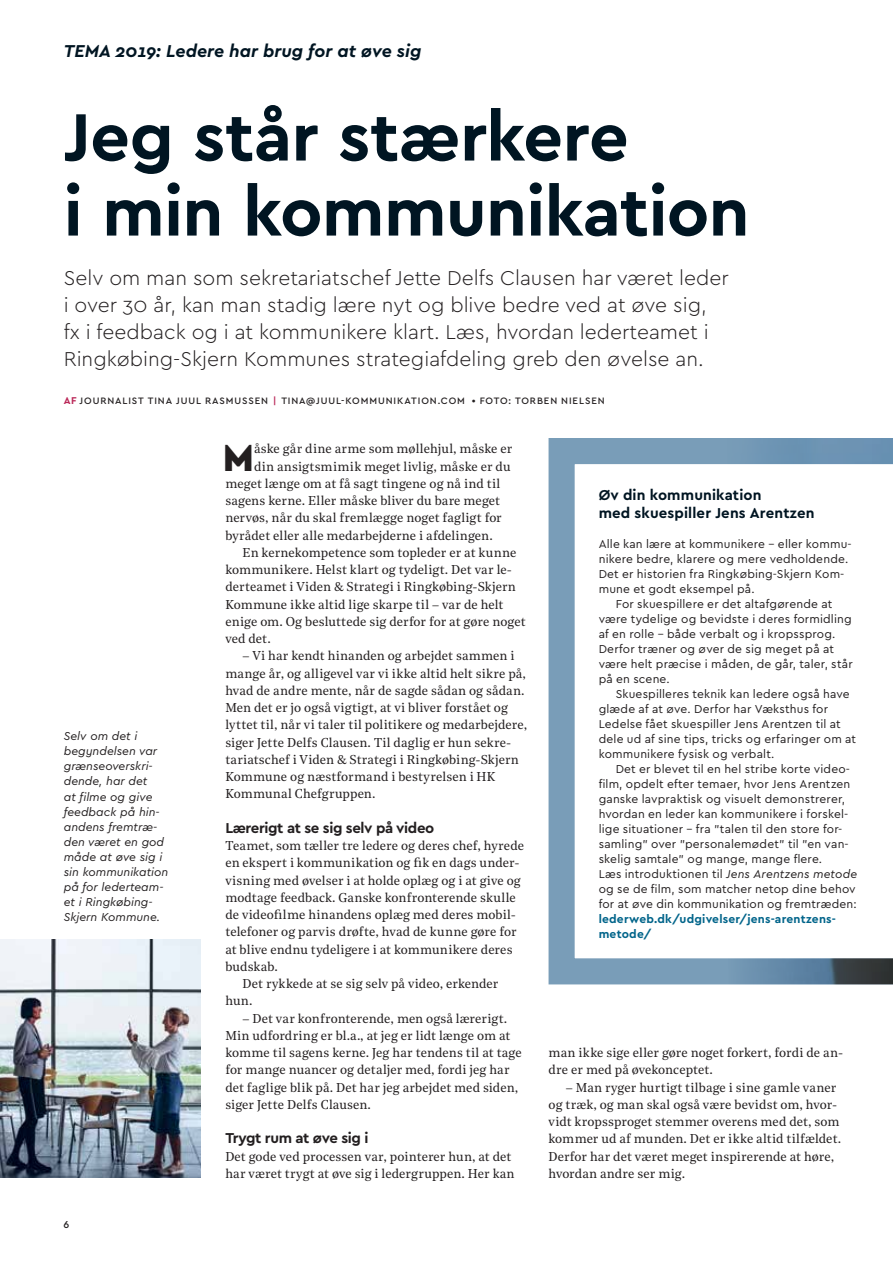
<style>
.page{position:relative;width:893px;height:1263px;background:#fff}
.page>*{position:absolute;margin:0;border:0;box-sizing:border-box;transform-origin:0 0}
.t1{font:700 70.05px/75px "Cera PRO";letter-spacing:-.005em;color:#001522}
.t2{font:900 38.85px "Cera PRO";color:#231f20}
.t3{font:300 21px/27px "Cera PRO";color:#231f20}
.t4{font:italic 700 18px "Cera PRO";color:#001522}
.t5{font:700 15px/18px "Cera PRO";letter-spacing:.01em;color:#001522}
.t6{font:700 15px "Cera PRO";letter-spacing:-.025em;color:#231f20}
.t7{font:12.75px/17.2px "Noe Text";letter-spacing:.005em;color:#231f20}
.t8{font:12px "Cera PRO";letter-spacing:.015em;color:#231f20}
.t9{font:italic 12px/15px "Cera PRO";color:#231f20}
.t10{font:700 12px/15px "Cera PRO";letter-spacing:.02em;color:#00648a}
.t11{font:500 10.5px "Cera PRO";color:#231f20}
.t12{font:500 9.75px "Cera PRO";letter-spacing:.09em;color:#231f20}
.s1{font-weight:700;font-size:10.35px;color:#ba2657}
.s2{font-weight:700;color:#ba2657}
.s3{font-style:italic}
</style>
<div class="page">
<svg style="left:549px;top:438px;width:344px;height:546px"></svg>
<img style="left:0;top:939px;width:201px;height:239px">
<h3 class="t4" style="left:64px;top:39px;width:359px">TEMA 2019: Ledere har brug for at øve sig</h3>
<h1 class="t1" style="left:64px;top:97px;width:687px">Jeg står stærkere<br>i min kommunikation</h1>
<p class="t3" style="left:64px;top:263px;width:667px">Selv om man som sekretariatschef Jette Delfs Clausen har været leder i over 30 år, kan man stadig lære nyt og blive bedre ved at øve sig,<br>fx i feedback og i at kommunikere klart. Læs, hvordan lederteamet i Ringkøbing-Skjern Kommunes strategiafdeling greb den øvelse an.</p>
<p class="t12" style="left:64px;top:394px;width:291px"><span class="s1">Af</span> JOURNALIST TINA JUUL RASM USSEN <span class="s2">|</span> TINA@JUUL-KOMM</p>
<p class="t12" style="left:378px;top:394px;width:80px">UNIKATION.COM</p>
<p class="t12" style="left:472px;top:394px;width:134px">• FOTO: TORBEN N IELSEN</p>
<p class="t9" style="left:64px;top:728px;width:106px">Selv om det i begyndelsen var grænseoverskri&shy;dende, har det<br>at filme og give feedback på hin&shy;andens fremtræ&shy;den været en god måde at øve sig i sin kommunikation på for lederteam&shy;et i Ringkøbing-<br>Skjern Kommune.</p>
<p class="t11" style="left:63px;top:1217px;width:7px">6</p>
<h2 class="t2" style="left:223px;top:432px;width:33px">M</h2>
<p class="t7" style="left:254px;top:439px;width:260px">åske går dine arme som møllehjul, måske er</p>
<p class="t7" style="left:254px;top:457px;width:258px">din ansigtsmimik meget livlig, måske er du</p>
<p class="t7" style="left:225px;top:474px;width:276px">meget længe om at få sagt tingene og nå ind til</p>
<p class="t7" style="left:225px;top:491px;width:276px">sagens kerne. Eller måske bliver du bare meget</p>
<p class="t7" style="left:225px;top:508px;width:278px">nervøs, når du skal fremlægge noget fagligt for</p>
<p class="t7" style="left:225px;top:526px;width:269px">byrådet eller alle medarbejderne i afdelingen.</p>
<p class="t7" style="left:243px;top:543px;width:275px">En kernekompetence som topleder er at kunne</p>
<p class="t7" style="left:225px;top:560px;width:288px">kommunikere. Helst klart og tydeligt. Det var le-</p>
<p class="t7" style="left:225px;top:577px;width:292px">derteamet i Viden &amp; Strategi i Ringkøbing-Skjern</p>
<p class="t7" style="left:225px;top:595px;width:280px">Kommune ikke altid lige skarpe til – var de helt</p>
<p class="t7" style="left:225px;top:612px;width:302px">enige om. Og besluttede sig derfor for at gøre noget</p>
<p class="t7" style="left:225px;top:629px;width:47px">ved det.</p>
<p class="t7" style="left:225px;top:647px;width:303px;text-indent:17px">– Vi har kendt hinanden og arbejdet sammen i mange år, og alligevel var vi ikke altid helt sikre på, hvad de andre mente, når de sagde sådan og sådan.<br>Men det er jo også vigtigt, at vi bliver forstået og lyttet til, når vi taler til politikere og medarbejdere, siger Jette Delfs Clausen. Til daglig er hun sekre&shy;tariatschef i Viden &amp; Strategi i Ringkøbing-Skjern Kommune og næstformand i bestyrelsen i HK Kommunal Chefgruppen.</p>
<p class="t6" style="left:225px;top:818px;width:210px">Lærerigt at se sig selv på video</p>
<p class="t7" style="left:225px;top:836px;width:300px">Teamet, som tæller tre ledere og deres chef, hyrede</p>
<p class="t7" style="left:225px;top:853px;width:296px">en ekspert i kommunikation og fik en dags under-</p>
<p class="t7" style="left:225px;top:871px;width:297px">visning med øvelser i at holde oplæg og i at give og</p>
<p class="t7" style="left:225px;top:888px;width:292px">modtage feedback. Ganske konfronterende skulle</p>
<p class="t7" style="left:225px;top:905px;width:292px">de videofilme hinandens oplæg med deres mobil-</p>
<p class="t7" style="left:225px;top:922px;width:293px">telefoner og parvis drøfte, hvad de kunne gøre for</p>
<p class="t7" style="left:225px;top:940px;width:289px">at blive endnu tydeligere i at kommunikere deres</p>
<p class="t7" style="left:225px;top:957px;width:54px">budskab.</p>
<p class="t7" style="left:243px;top:974px;width:257px">Det rykkede at se sig selv på video, erkender</p>
<p class="t7" style="left:225px;top:992px;width:29px">hun.</p>
<p class="t7" style="left:225px;top:1009px;width:298px;text-indent:17px">– Det var konfronterende, men også lærerigt.<br>Min udfordring er bl.a., at jeg er lidt længe om at komme til sagens kerne. Jeg har tendens til at tage for mange nuancer og detaljer med, fordi jeg har det faglige blik på. Det har jeg arbejdet med siden, siger Jette Delfs Clausen.</p>
<p class="t6" style="left:225px;top:1128px;width:145px">Trygt rum at øve sig i</p>
<p class="t7" style="left:225px;top:1147px;width:291px">Det gode ved processen var, pointerer hun, at det har været trygt at øve sig i ledergruppen. Her kan</p>
<p class="t5" style="left:599px;top:486px;width:217px">Øv din kommunikation<br>med skuespiller Jens Arentzen</p>
<p class="t8" style="left:599px;top:536px;width:255px">Alle kan lære at kommunikere – eller kommu-</p>
<p class="t8" style="left:599px;top:551px;width:251px">nikere bedre, klarere og mere vedholdende.</p>
<p class="t8" style="left:599px;top:566px;width:247px">Det er historien fra Ringkøbing-Skjern Kom-</p>
<p class="t8" style="left:599px;top:581px;width:157px">mune et godt eksempel på.</p>
<p class="t8" style="left:616px;top:596px;width:218px">For skuespillere er det altafgørende at</p>
<p class="t8" style="left:599px;top:611px;width:255px">være tydelige og bevidste i deres formidling</p>
<p class="t8" style="left:599px;top:626px;width:238px">af en rolle – både verbalt og i kropssprog.</p>
<p class="t8" style="left:599px;top:641px;width:237px">Derfor træner og øver de sig meget på at</p>
<p class="t8" style="left:599px;top:656px;width:256px">være helt præcise i måden, de går, taler, står</p>
<p class="t8" style="left:599px;top:671px;width:73px">på en scene.</p>
<p class="t8" style="left:616px;top:686px;width:235px">Skuespilleres teknik kan ledere også have</p>
<p class="t8" style="left:599px;top:701px;width:231px">glæde af at øve. Derfor har Væksthus for</p>
<p class="t8" style="left:599px;top:716px;width:244px">Ledelse fået skuespiller Jens Arentzen til at</p>
<p class="t8" style="left:599px;top:731px;width:259px">dele ud af sine tips, tricks og erfaringer om at</p>
<p class="t8" style="left:599px;top:746px;width:177px">kommunikere fysisk og verbalt.</p>
<p class="t8" style="left:616px;top:761px;width:236px">Det er blevet til en hel stribe korte video-</p>
<p class="t8" style="left:599px;top:776px;width:253px">film, opdelt efter temaer, hvor Jens Arentzen</p>
<p class="t8" style="left:599px;top:791px;width:248px">ganske lavpraktisk og visuelt demonstrerer,</p>
<p class="t8" style="left:599px;top:806px;width:251px">hvordan en leder kan kommunikere i forskel-</p>
<p class="t8" style="left:599px;top:821px;width:245px">lige situationer – fra ”talen til den store for-</p>
<p class="t8" style="left:599px;top:836px;width:252px">samling” over ”personalemødet” til ”en van-</p>
<p class="t8" style="left:599px;top:851px;width:225px">skelig samtale” og mange, mange flere.</p>
<p class="t8" style="left:599px;top:866px;width:260px">Læs introduktionen til <span class="s3">Jens Arentzens metode</span></p>
<p class="t8" style="left:599px;top:881px;width:259px">og se de film, som matcher netop dine behov</p>
<p class="t8" style="left:599px;top:896px;width:259px">for at øve din kommunikation og fremtræden:</p>
<p class="t10" style="left:599px;top:911px;width:239px">lederweb.dk/udgivelser/jens-arentzens&shy;metode/</p>
<p class="t7" style="left:549px;top:1043px;width:296px">man ikke sige eller gøre noget forkert, fordi de an&shy;dre er med på øvekonceptet.</p>
<p class="t7" style="left:549px;top:1078px;width:294px;text-indent:17px">– Man ryger hurtigt tilbage i sine gamle vaner og træk, og man skal også være bevidst om, hvor&shy;vidt kropssproget stemmer overens med det, som kommer ud af munden. Det er ikke altid tilfældet.<br>Derfor har det været meget inspirerende at høre, hvordan andre ser mig.</p>
</div>
